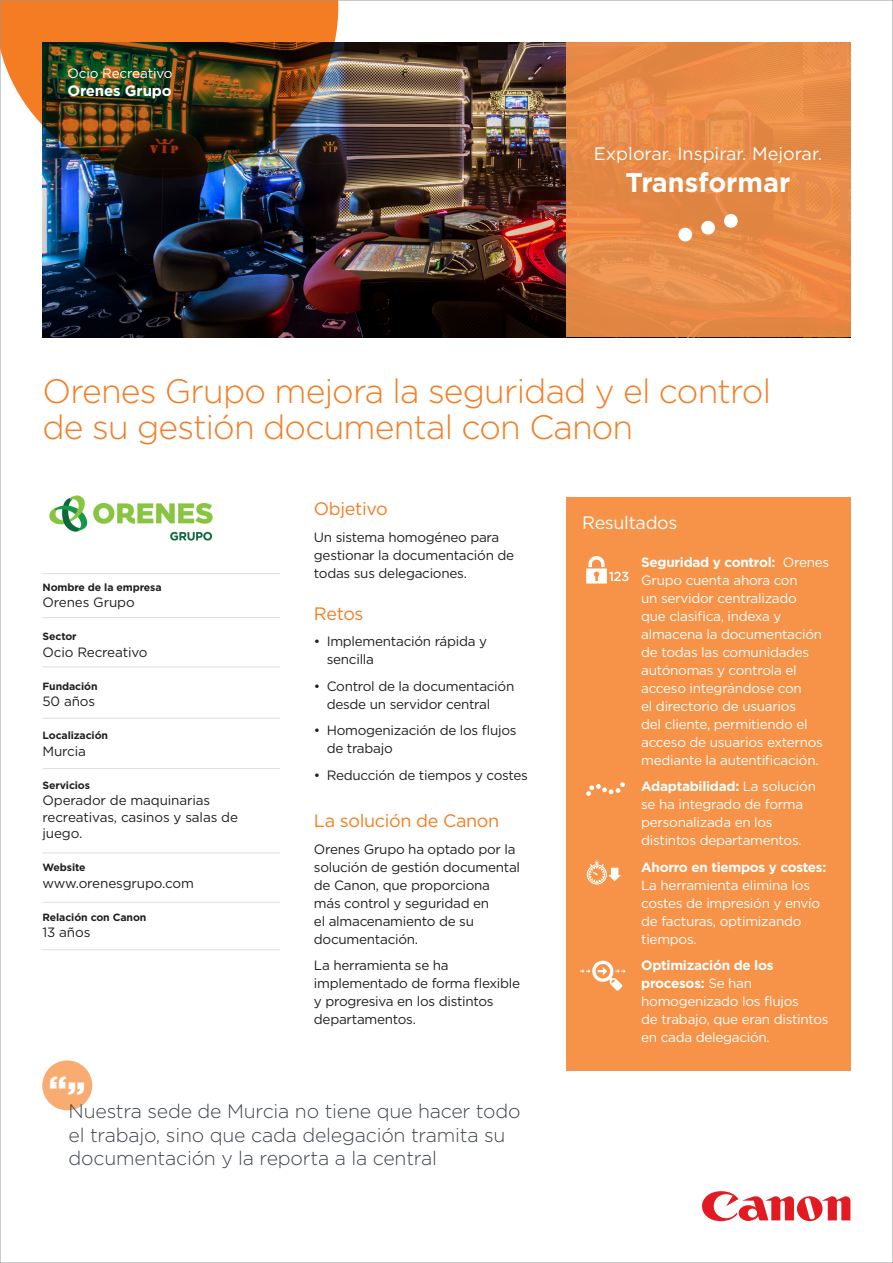
<style>
.page{position:relative;width:893px;height:1263px;background:#fff}
.page>*{position:absolute;margin:0;border:0;box-sizing:border-box;transform-origin:0 0}
.t1{font:300 33.75px/36px "Gotham";letter-spacing:-.025em;color:#f47d23}
.t2{font:900 33.45px "Gotham";color:#fff}
.t3{font:700 27px "Gotham";color:#fff}
.t4{font:300 19.5px/23.4px "Gotham";letter-spacing:-.01em;color:#3f464d}
.t5{font:18px "Gotham";letter-spacing:-.02em;color:#f47d23}
.t6{font:18px "Gotham";color:#fff}
.t7{font:18px "Gotham";letter-spacing:-.02em;color:#fff}
.Body_Copy_Bold{font:700 15px "Gotham";letter-spacing:-.01em;color:#fff}
.Body_Copy{font:13.5px/18px "Gotham";letter-spacing:-.02em;color:#fff}
.Body_Copy_Bold-2{font:13.5px/18px "Gotham";letter-spacing:-.02em;color:#231f20}
.Body_Copy-2{font:13.5px "Gotham";letter-spacing:-.01em;color:#231f20}
.Body_Copy-3{font:700 10.5px "Gotham";letter-spacing:-.01em;color:#231f20}
.s1{font-weight:700}
</style>
<div class="page">
<img style="left:43px;top:43px;width:523px;height:294px">
<div style="left:566px;top:497px;width:284px;height:573px;background:#f69348"></div>
<img style="left:2px;top:2px;width:336px;height:176px">
<div style="left:42px;top:1060px;width:50px;height:50px;background:#f9ac71;border-radius:50%"></div>
<svg style="left:702px;top:1191px;width:148px;height:30px"></svg>
<hr style="left:43px;top:718px;width:237px;height:1px;background:#d9dfdf">
<hr style="left:43px;top:617px;width:237px;height:1px;background:#d9dfdf">
<hr style="left:43px;top:573px;width:237px;height:1px;background:#d9dfdf">
<hr style="left:43px;top:902px;width:237px;height:1px;background:#d9dfdf">
<hr style="left:43px;top:666px;width:237px;height:1px;background:#d9dfdf">
<hr style="left:43px;top:768px;width:237px;height:1px;background:#d9dfdf">
<hr style="left:43px;top:949px;width:237px;height:1px;background:#d9dfdf">
<hr style="left:43px;top:852px;width:237px;height:1px;background:#d9dfdf">
<img style="left:49px;top:495px;width:164px;height:46px">
<svg style="left:580px;top:961px;width:46px;height:30px"></svg>
<svg style="left:587px;top:860px;width:34px;height:24px"></svg>
<svg style="left:586px;top:556px;width:42px;height:27px"></svg>
<svg style="left:586px;top:782px;width:39px;height:14px"></svg>
<svg style="left:566px;top:43px;width:284px;height:294px;fill:#e78a46"></svg>
<div style="left:678px;top:228px;width:14px;height:13px;background:#fff;border-radius:50%"></div>
<div style="left:701px;top:221px;width:14px;height:14px;background:#fff;border-radius:50%"></div>
<div style="left:724px;top:214px;width:14px;height:14px;background:#fff;border-radius:50%"></div>
<p class="Body_Copy" style="left:67px;top:64px;width:107px">Ocio Recreativo</p>
<p class="Body_Copy_Bold" style="left:67px;top:81px;width:106px">Orenes Grupo</p>
<p class="t6" style="left:594px;top:142px;width:230px">Explorar. Inspirar. Mejorar.</p>
<p class="t3" style="left:625px;top:165px;width:167px">Transformar</p>
<p class="t1" style="left:43px;top:372px;width:730px">Orenes Grupo mejora la seguridad y el control de su gestión documental con Canon</p>
<p class="Body_Copy-3" style="left:43px;top:580px;width:121px">Nombre de la empresa</p>
<p class="Body_Copy_Bold-2" style="left:43px;top:593px;width:94px">Orenes Grupo</p>
<p class="Body_Copy-3" style="left:43px;top:630px;width:36px">Sector</p>
<p class="Body_Copy-2" style="left:43px;top:643px;width:107px">Ocio Recreativo</p>
<p class="Body_Copy-3" style="left:43px;top:679px;width:57px">Fundación</p>
<p class="Body_Copy_Bold-2" style="left:43px;top:692px;width:54px">50 años</p>
<p class="Body_Copy-3" style="left:43px;top:729px;width:67px">Localización</p>
<p class="Body_Copy_Bold-2" style="left:43px;top:742px;width:45px">Murcia</p>
<p class="Body_Copy-3" style="left:43px;top:778px;width:49px">Servicios</p>
<p class="Body_Copy_Bold-2" style="left:43px;top:792px;width:197px;line-height:16.5px">Operador de maquinarias recreativas, casinos y salas de juego.</p>
<p class="Body_Copy-3" style="left:43px;top:861px;width:45px">Website</p>
<p class="Body_Copy_Bold-2" style="left:43px;top:874px;width:153px">www.orenesgrupo.com</p>
<p class="Body_Copy-3" style="left:43px;top:910px;width:105px">Relación con Canon</p>
<p class="Body_Copy_Bold-2" style="left:43px;top:923px;width:49px">13 años</p>
<p class="t5" style="left:314px;top:497px;width:75px">Objetivo</p>
<p class="Body_Copy_Bold-2" style="left:314px;top:528px;width:202px">Un sistema homogéneo para gestionar la documentación de todas sus delegaciones.</p>
<p class="t5" style="left:314px;top:602px;width:51px">Retos</p>
<p class="Body_Copy_Bold-2" style="left:327px;top:632px;width:162px;text-indent:-13px">• Implementación rápida y sencilla</p>
<p class="Body_Copy_Bold-2" style="left:327px;top:677px;width:189px;text-indent:-13px">• Control de la documentación desde un servidor central</p>
<p class="Body_Copy_Bold-2" style="left:327px;top:721px;width:191px;text-indent:-13px">• Homogenización de los flujos de trabajo</p>
<p class="Body_Copy_Bold-2" style="left:314px;top:766px;width:216px">• Reducción de tiempos y costes</p>
<p class="t5" style="left:314px;top:809px;width:187px">La solución de Canon</p>
<p class="Body_Copy_Bold-2" style="left:314px;top:840px;width:208px">Orenes Grupo ha optado por la solución de gestión documental de Canon, que proporciona más control y seguridad en<br>el almacenamiento de su documentación.</p>
<p class="Body_Copy_Bold-2" style="left:314px;top:956px;width:208px">La herramienta se ha implementado de forma flexible y progresiva en los distintos departamentos.</p>
<p class="t2" style="left:49px;top:1068px;width:38px">“”</p>
<p class="t4" style="left:69px;top:1099px;width:454px">Nuestra sede de Murcia no tiene que hacer todo el trabajo, sino que cada delegación tramita su documentación y la reporta a la central</p>
<p class="t7" style="left:582px;top:511px;width:97px">Resultados</p>
<p class="Body_Copy" style="left:641px;top:553px;width:190px"><span class="s1">Seguridad y control:</span> Orenes<br>Grupo cuenta ahora con<br>un servidor centralizado<br>que clasifica, indexa y almacena la documentación de todas las comunidades autónomas y controla el acceso integrándose con<br>el directorio de usuarios<br>del cliente, permitiendo el acceso de usuarios externos mediante la autentificación.</p>
<p class="Body_Copy" style="left:641px;top:777px;width:176px"><span class="s1">Adaptabilidad:</span> La solución se ha integrado de forma personalizada en los distintos departamentos.</p>
<p class="Body_Copy" style="left:641px;top:858px;width:187px"><span class="s1">Ahorro en tiempos y costes:<br></span>La herramienta elimina los costes de impresión y envío de facturas, optimizando tiempos.</p>
<p class="Body_Copy" style="left:641px;top:956px;width:189px"><span class="s1">Optimización de los procesos:</span> Se han homogenizado los flujos<br>de trabajo, que eran distintos en cada delegación.</p>
</div>
